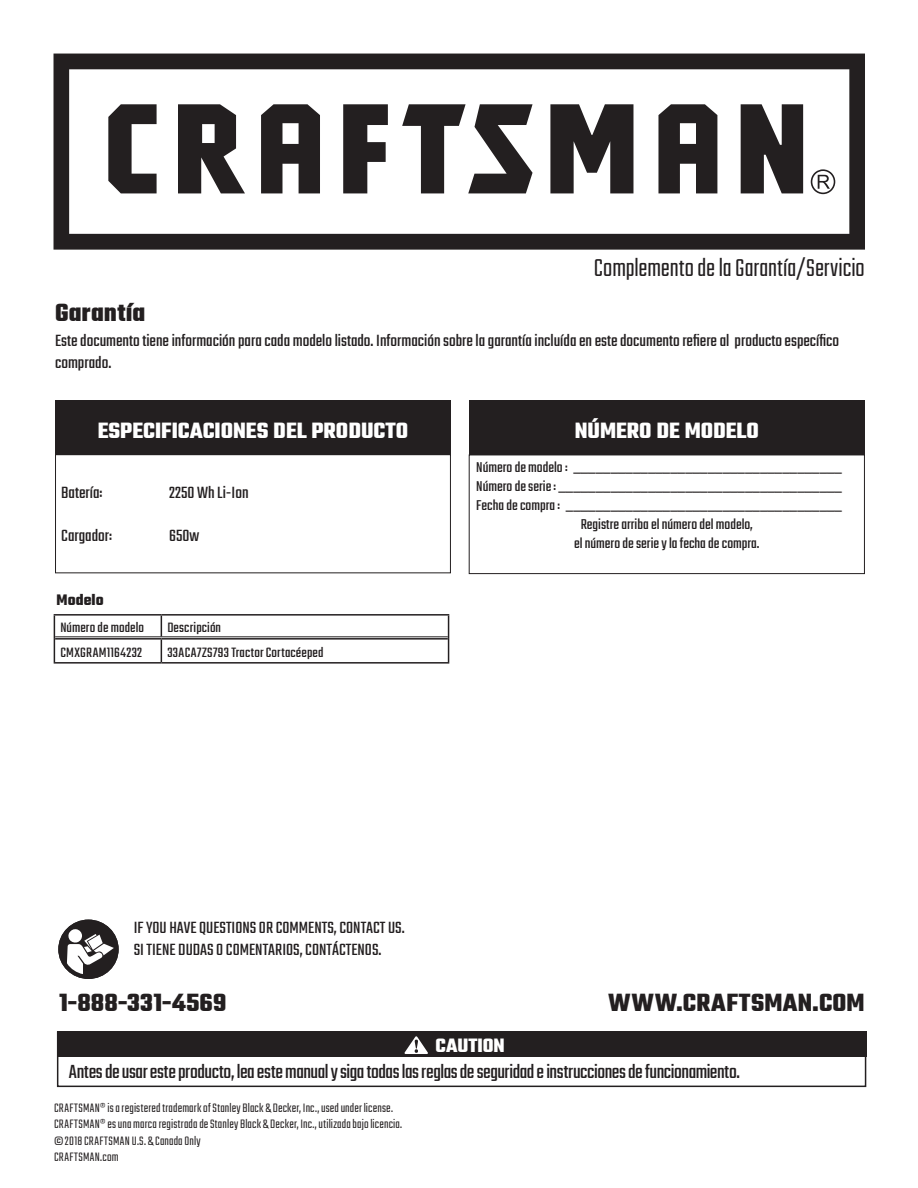
<style>
.page{position:relative;width:918px;height:1188px;background:#fff}
.page>*{position:absolute;margin:0;border:0;box-sizing:border-box;transform-origin:0 0}
.Operator_s_Manual_CM{font:300 27px "Teko";color:#231f20}
.Cover__Web_CM_SBD{font:700 27px "Teko";letter-spacing:.015em;color:#231f20}
.Cover__Phone_number{font:700 27px "Teko";color:#231f20}
.Product_Description{font:700 27px "Teko";letter-spacing:.005em;color:#231f20}
.Supp_Main_Heading_CM{font:700 24px "Teko";color:#fff}
.Cover_Caution_Statem{font:21px "Teko";letter-spacing:-.02em;color:#231f20}
._14_pt_warning_title{font:700 21px "Teko";color:#fff}
.Cover_Body_CM_SBD{font:18px/21.6px "Teko";color:#231f20}
.Model_No_CM_SBD{font:700 16.5px "Teko";letter-spacing:.005em;color:#231f20}
.Cover_Body_CM_SBD-2{font:15.75px/18.9px "Teko";color:#231f20;text-align:center}
.Supp_Model_table_CM{font:15px "Teko";letter-spacing:.01em;color:#231f20}
.Cover_trademark_stat{font:300 13.5px "Teko";letter-spacing:.01em;color:#231f20}
</style>
<div class="page">
<svg style="left:161px;top:616px;width:1px;height:46px"></svg>
<svg style="left:54px;top:616px;width:1px;height:46px"></svg>
<hr style="left:54px;top:662px;width:107px;height:2px;background:#231f20">
<hr style="left:161px;top:662px;width:288px;height:2px;background:#231f20">
<hr style="left:54px;top:614px;width:107px;height:2px;background:#231f20">
<hr style="left:161px;top:614px;width:288px;height:2px;background:#231f20">
<svg style="left:448px;top:616px;width:1px;height:46px"></svg>
<hr style="left:55px;top:637px;width:106px;height:1px;background:#231f20">
<hr style="left:55px;top:638px;width:106px;height:2px;background:#231f20">
<hr style="left:161px;top:637px;width:287px;height:1px;background:#231f20">
<hr style="left:161px;top:638px;width:287px;height:2px;background:#231f20">
<div style="left:469px;top:455px;width:396px;height:119px;border:1px solid #231f20"></div>
<div style="left:55px;top:401px;width:396px;height:54px;background:#231f20"></div>
<div style="left:469px;top:401px;width:396px;height:54px;background:#231f20"></div>
<svg style="left:58px;top:920px;width:61px;height:59px"></svg>
<div style="left:57px;top:1031px;width:809px;height:56px;border:2px solid #231f20"></div>
<div style="left:57px;top:1031px;width:809px;height:26px;background:#231f20"></div>
<svg style="left:404px;top:1036px;width:24px;height:18px"></svg>
<svg style="left:54px;top:54px;width:811px;height:196px"></svg>
<p class="Operator_s_Manual_CM" style="left:594px;top:253px;width:272px">Complemento de la Garantía/Servicio</p>
<p class="Product_Description" style="left:55px;top:296px;width:92px">Garantía</p>
<p class="Cover_Body_CM_SBD" style="left:55px;top:331px;width:786px">Este documento tiene información para cada modelo listado. Información sobre la garantía incluída en este documento refiere al producto específico comprado.</p>
<p class="Supp_Main_Heading_CM" style="left:98px;top:415px;width:312px">ESPECIFICACIONES DEL PRODUCTO</p>
<p class="Supp_Main_Heading_CM" style="left:575px;top:415px;width:186px">NÚMERO DE MODELO</p>
<p class="Cover_Body_CM_SBD" style="left:61px;top:482px;width:43px">Batería:</p>
<p class="Cover_Body_CM_SBD" style="left:169px;top:482px;width:81px">2250 Wh Li-Ion</p>
<p class="Cover_Body_CM_SBD" style="left:61px;top:526px;width:52px">Cargador:</p>
<p class="Cover_Body_CM_SBD" style="left:169px;top:526px;width:32px">650w</p>
<p class="Model_No_CM_SBD" style="left:57px;top:590px;width:49px">Modelo</p>
<p class="Supp_Model_table_CM" style="left:60px;top:619px;width:85px">Número de modelo</p>
<p class="Supp_Model_table_CM" style="left:167px;top:619px;width:55px">Descripción</p>
<p class="Supp_Model_table_CM" style="left:60px;top:644px;width:83px">CMXGRAM1164232</p>
<p class="Supp_Model_table_CM" style="left:167px;top:644px;width:158px">33ACA7ZS793 Tractor Cortacéeped</p>
<p class="Cover_Body_CM_SBD-2" style="left:476px;top:458px;width:367px">Número de modelo : ____________________________________</p>
<p class="Cover_Body_CM_SBD-2" style="left:476px;top:477px;width:367px">Número de serie : ______________________________________</p>
<p class="Cover_Body_CM_SBD-2" style="left:476px;top:496px;width:367px">Fecha de compra : _____________________________________</p>
<p class="Cover_Body_CM_SBD-2" style="left:574px;top:515px;width:187px">Registre arriba el número del modelo,<br>el número de serie y la fecha de compra.</p>
<p class="Cover_Body_CM_SBD" style="left:134px;top:918px;width:273px">IF YOU HAVE QUESTIONS OR COMMENTS, CONTACT US.<br>SI TIENE DUDAS O COMENTARIOS, CONTÁCTENOS.</p>
<p class="Cover__Phone_number" style="left:59px;top:985px;width:169px">1-888-331-4569</p>
<p class="Cover__Web_CM_SBD" style="left:608px;top:985px;width:258px">WWW.CRAFTSMAN.COM</p>
<p class="_14_pt_warning_title" style="left:436px;top:1032px;width:71px">CAUTION</p>
<p class="Cover_Caution_Statem" style="left:69px;top:1059px;width:673px">Antes de usar este producto, lea este manual y siga todas las reglas de seguridad e instrucciones de funcionamiento.</p>
<p class="Cover_trademark_stat" style="left:54px;top:1101px;width:340px">CRAFTSMAN® is a registered trademark of Stanley Black &amp; Decker, Inc., used under license.</p>
<p class="Cover_trademark_stat" style="left:54px;top:1117px;width:350px">CRAFTSMAN® es una marca registrada de Stanley Black &amp; Decker, Inc., utilizada bajo licencia.</p>
<p class="Cover_trademark_stat" style="left:54px;top:1133px;width:148px">© 2018 CRAFTSMAN U.S. &amp; Canada Only</p>
<p class="Cover_trademark_stat" style="left:54px;top:1149px;width:66px">CRAFTSMAN.com</p>
</div>
